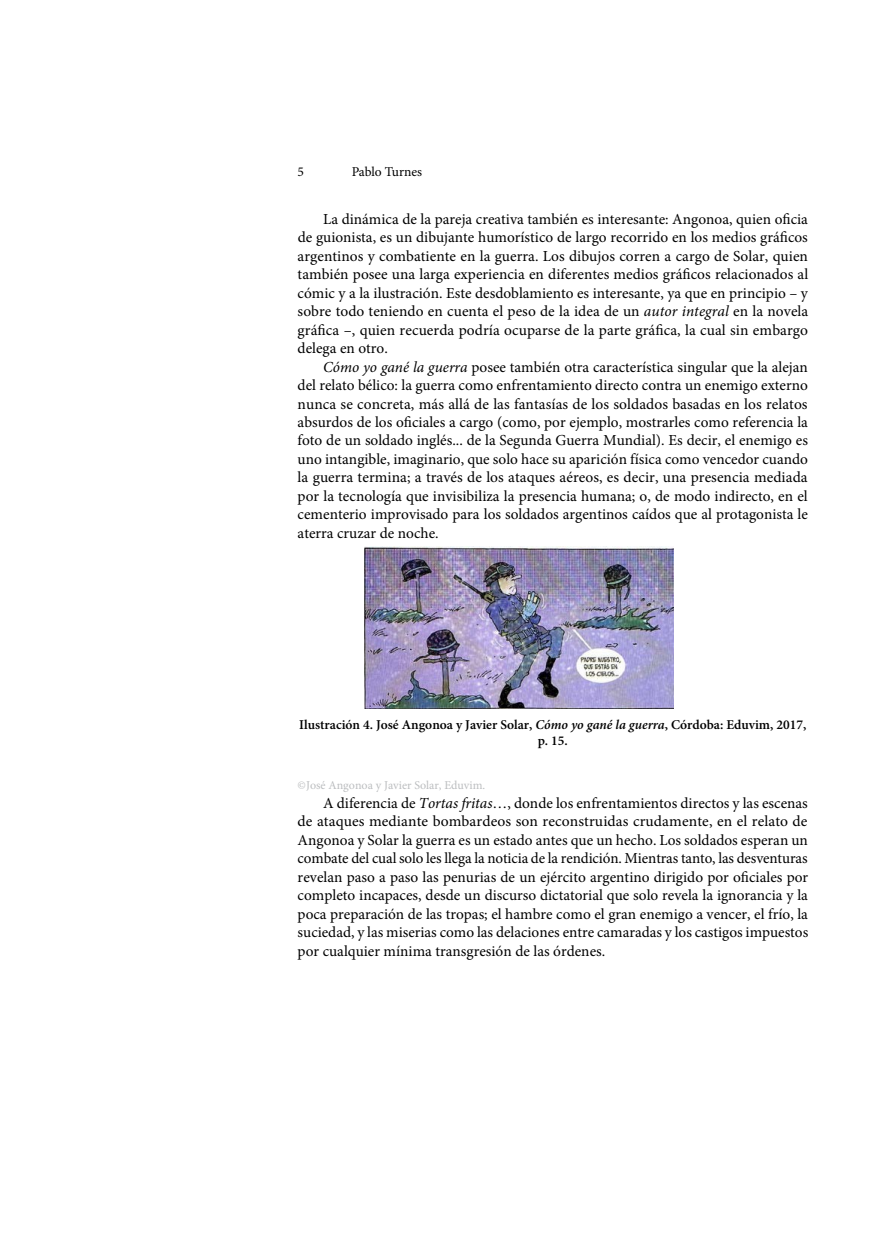
<style>
.page{position:relative;width:893px;height:1234px;background:#fff}
.page>*{position:absolute;margin:0;border:0;box-sizing:border-box;transform-origin:0 0}
.t1{font:15.3px/18.5px "Minion Pro";color:#000;text-align:justify}
.t2{font:600 13.5px/16.5px "Minion Pro";color:#000;text-align:center}
.t3{font:13.5px "Minion Pro";letter-spacing:-.005em;color:#000}
.t4{font:12px "Minion Pro";color:#bcbec0}
.s1{font-style:italic}
</style>
<div class="page">
<img style="left:364px;top:546px;width:310px;height:162px">
<p class="t3" style="left:298px;top:162px;width:8px">5</p>
<p class="t3" style="left:352px;top:162px;width:72px">Pablo Turnes</p>
<p class="t1" style="left:298px;top:210px;width:512px;text-indent:26px">La dinámica de la pareja creativa también es interesante: Angonoa, quien oficia de guionista, es un dibujante humorístico de largo recorrido en los medios gráficos argentinos y combatiente en la guerra. Los dibujos corren a cargo de Solar, quien también posee una larga experiencia en diferentes medios gráficos relacionados al cómic y a la ilustración. Este desdoblamiento es interesante, ya que en principio – y sobre todo teniendo en cuenta el peso de la idea de un <span class="s1">autor integral</span> en la novela gráfica –, quien recuerda podría ocuparse de la parte gráfica, la cual sin embargo delega en otro.</p>
<p class="t1" style="left:298px;top:357px;width:512px;text-indent:26px"><span class="s1">Cómo yo gané la guerra</span> posee también otra característica singular que la alejan del relato bélico: la guerra como enfrentamiento directo contra un enemigo externo nunca se concreta, más allá de las fantasías de los soldados basadas en los relatos absurdos de los oficiales a cargo (como, por ejemplo, mostrarles como referencia la foto de un soldado inglés... de la Segunda Guerra Mundial). Es decir, el enemigo es uno intangible, imaginario, que solo hace su aparición física como vencedor cuando la guerra termina; a través de los ataques aéreos, es decir, una presencia mediada por la tecnología que invisibiliza la presencia humana; o, de modo indirecto, en el cementerio improvisado para los soldados argentinos caídos que al protagonista le aterra cruzar de noche.</p>
<p class="t2" style="left:299px;top:716px;width:509px">Ilustración 4. José Angonoa y Javier Solar, <span class="s1">Cómo yo gané la guerra</span>, Córdoba: Eduvim, 2017, p. 15.</p>
<p class="t4" style="left:298px;top:777px;width:189px">©José Angonoa y Javier Solar, Eduvim.</p>
<p class="t1" style="left:298px;top:793px;width:512px;text-indent:26px">A diferencia de <span class="s1">Tortas fritas</span>…, donde los enfrentamientos directos y las escenas de ataques mediante bombardeos son reconstruidas crudamente, en el relato de Angonoa y Solar la guerra es un estado antes que un hecho. Los soldados esperan un combate del cual solo les llega la noticia de la rendición. Mientras tanto, las desventuras revelan paso a paso las penurias de un ejército argentino dirigido por oficiales por completo incapaces, desde un discurso dictatorial que solo revela la ignorancia y la poca preparación de las tropas; el hambre como el gran enemigo a vencer, el frío, la suciedad, y las miserias como las delaciones entre camaradas y los castigos impuestos por cualquier mínima transgresión de las órdenes.</p>
</div>
